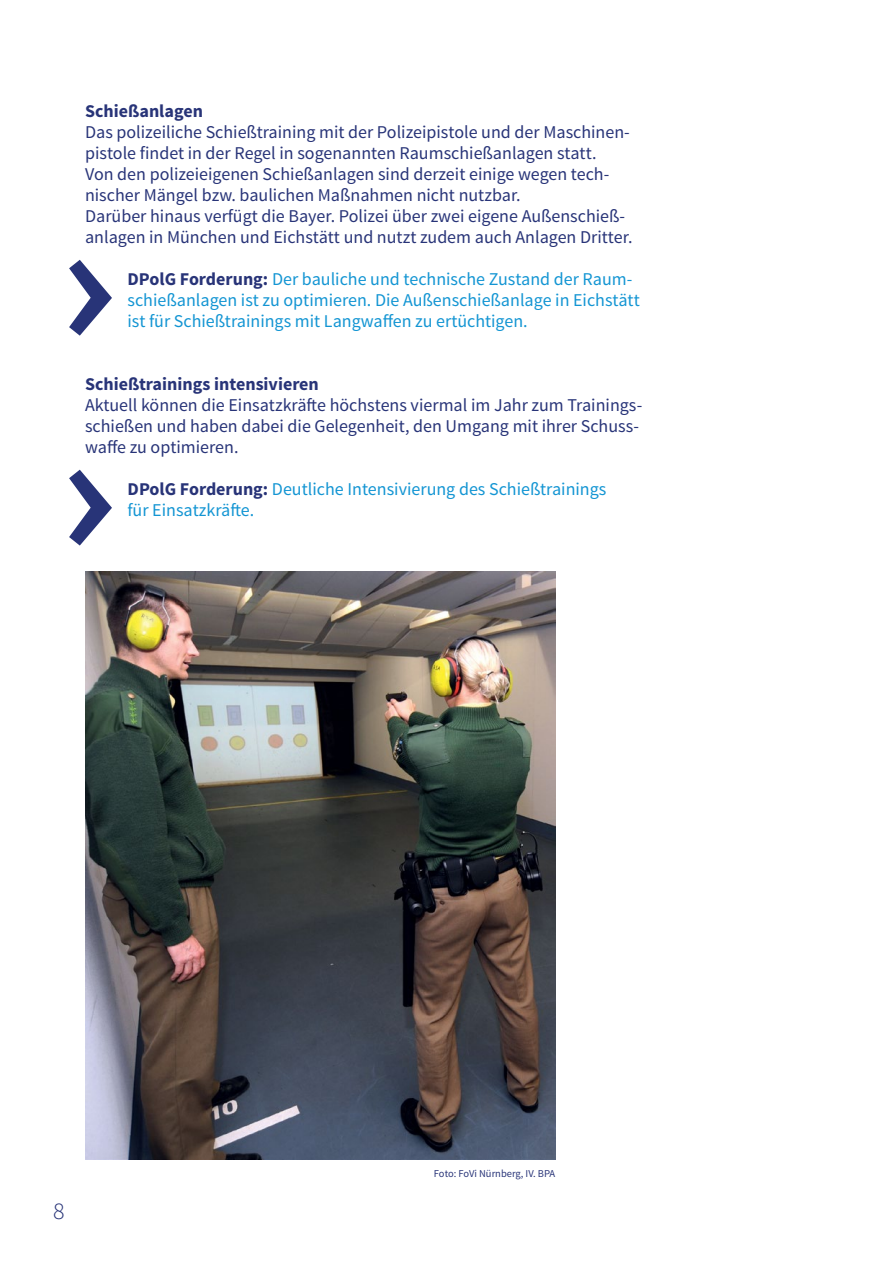
<style>
.page{position:relative;width:893px;height:1263px;background:#fff}
.page>*{position:absolute;margin:0;border:0;box-sizing:border-box;transform-origin:0 0}
.t1{font:300 24px "Source Sans Pro";color:#283478}
.t2{font:18px/21px "Source Sans Pro";color:#283478}
.t3{font:18px/21px "Source Sans Pro";color:#1395d3}
.t4{font:700 18px "Source Sans Pro";color:#283478}
.t5{font:10.5px "Source Sans Pro";letter-spacing:-.005em;color:#283478}
.s1{font-weight:700;color:#283478}
</style>
<div class="page">
<svg style="left:69px;top:260px;width:43px;height:76px"></svg>
<svg style="left:69px;top:470px;width:43px;height:75px"></svg>
<img style="left:85px;top:572px;width:470px;height:588px">
<p class="t4" style="left:85px;top:99px;width:119px">Schießanlagen</p>
<p class="t2" style="left:85px;top:122px;width:549px">Das polizeiliche Schießtraining mit der Polizeipistole und der Maschinen&shy;pistole findet in der Regel in sogenannten Raumschießanlagen statt.<br>Von den polizeieigenen Schießanlagen sind derzeit einige wegen tech&shy;nischer Mängel bzw. baulichen Maßnahmen nicht nutzbar.<br>Darüber hinaus verfügt die Bayer. Polizei über zwei eigene Außenschieß&shy;anlagen in München und Eichstätt und nutzt zudem auch Anlagen Dritter.</p>
<p class="t3" style="left:128px;top:269px;width:514px"><span class="s1">DPolG Forderung:</span> Der bauliche und technische Zustand der Raum&shy;schießanlagen ist zu optimieren. Die Außenschießanlage in Eichstätt ist für Schießtrainings mit Langwaffen zu ertüchtigen.</p>
<p class="t4" style="left:85px;top:373px;width:235px">Schießtrainings intensivieren</p>
<p class="t2" style="left:85px;top:395px;width:559px">Aktuell können die Einsatzkräfte höchstens viermal im Jahr zum Trainings&shy;schießen und haben dabei die Gelegenheit, den U mgang mit ihrer Schuss&shy;waffe zu optimieren.</p>
<p class="t3" style="left:128px;top:479px;width:480px"><span class="s1">DPolG Forderung:</span> Deutliche I ntensivierung des Schießtrainings für Einsatzkräfte.</p>
<h1 class="t1" style="left:53px;top:1197px;width:13px">8</h1>
<p class="t5" style="left:434px;top:1167px;width:123px">Foto: FoVi N ürnberg, IV. BPA</p>
</div>
